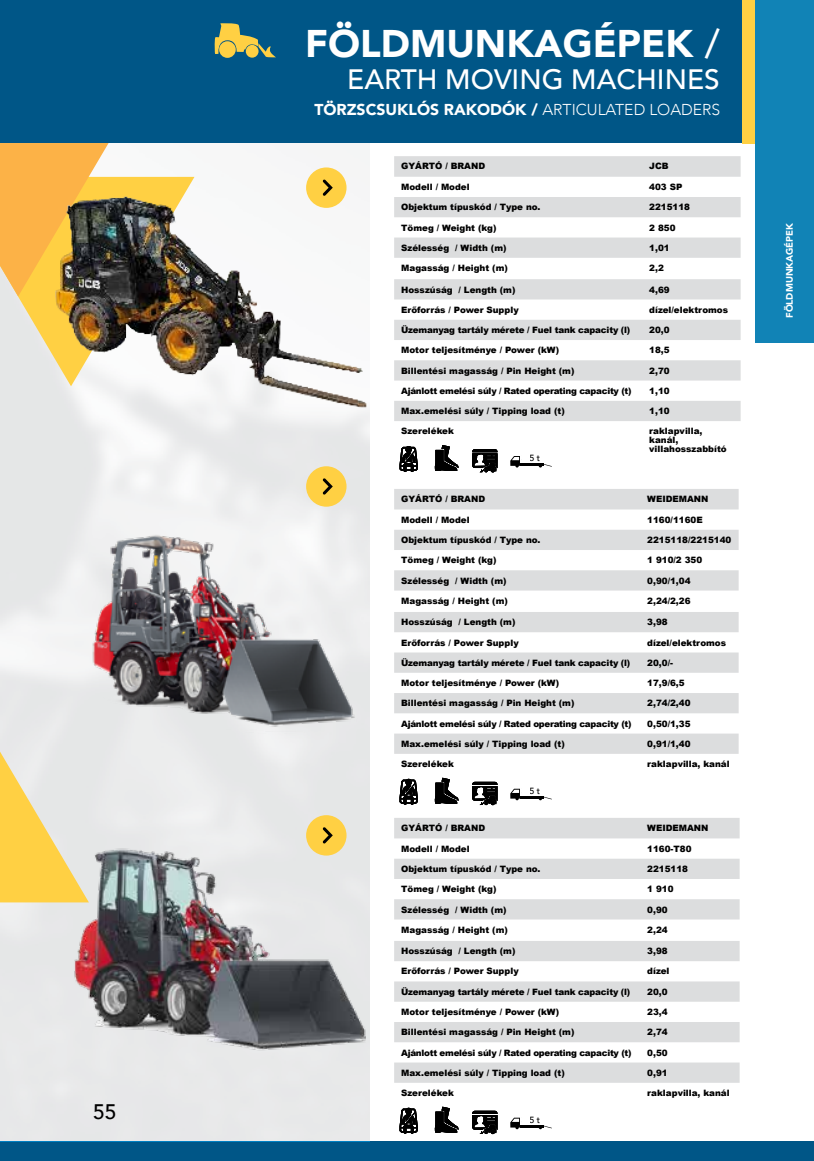
<style>
.page{position:relative;width:814px;height:1161px;background:#fff}
.page>*{position:absolute;margin:0;border:0;box-sizing:border-box;transform-origin:0 0}
.t1{font:900 38.5px "Avenir";color:#fff}
.t2{font:500 28px "Avenir";color:#fff}
.t3{font:500 21px "Avenir";color:#000}
.t4{font:900 15.75px "Avenir";color:#fff}
.t5{font:900 9.45px "Avenir";color:#fff}
.t6{font:500 8.92px "Avenir";color:#000}
.t7{font:900 8.75px/8.8px "Arial";color:#000}
.t8{font:900 8.75px "Arial";letter-spacing:-.03em;color:#000}
.t9{font:900 8.75px "Arial";letter-spacing:-.02em;color:#000}
.s1{font-weight:500}
.s2{font-weight:300}
</style>
<div class="page">
<div style="left:0;top:1141px;width:814px;height:20px;background:#005687"></div>
<div style="left:0;top:0;width:814px;height:143px;background:#005687"></div>
<img style="left:0;top:143px;width:370px;height:998px">
<svg style="left:0;top:296px;width:42px;height:90px;background:#e8e4d1"></svg>
<svg style="left:0;top:143px;width:109px;height:153px;background:#fbb74f"></svg>
<svg style="left:214px;top:23px;width:62px;height:34px"></svg>
<svg style="left:0;top:751px;width:89px;height:151px;background:#f2db94"></svg>
<div style="left:306px;top:466px;width:40px;height:41px;background:#ffd043;border-radius:50%"></div>
<svg style="left:322px;top:478px;width:11px;height:16px"></svg>
<div style="left:306px;top:815px;width:40px;height:40px;background:#ffd043;border-radius:50%"></div>
<svg style="left:322px;top:827px;width:11px;height:14px"></svg>
<svg style="left:394px;top:489px;width:344px;height:265px;fill:#dcddde"></svg>
<svg style="left:394px;top:156px;width:346px;height:265px;fill:#dcddde"></svg>
<svg style="left:394px;top:818px;width:345px;height:265px;fill:#dcddde"></svg>
<svg style="left:472px;top:782px;width:25px;height:23px"></svg>
<svg style="left:434px;top:778px;width:24px;height:26px"></svg>
<svg style="left:399px;top:779px;width:19px;height:26px"></svg>
<svg style="left:510px;top:789px;width:10px;height:11px"></svg>
<hr style="left:520px;top:796px;width:23px;height:2px;background:#000">
<svg style="left:538px;top:796px;width:14px;height:4px"></svg>
<svg style="left:472px;top:449px;width:25px;height:23px"></svg>
<svg style="left:434px;top:445px;width:24px;height:26px"></svg>
<svg style="left:399px;top:446px;width:19px;height:26px"></svg>
<svg style="left:510px;top:456px;width:10px;height:11px"></svg>
<hr style="left:520px;top:464px;width:23px;height:2px;background:#000">
<svg style="left:538px;top:464px;width:14px;height:3px"></svg>
<svg style="left:472px;top:1111px;width:25px;height:23px"></svg>
<svg style="left:434px;top:1107px;width:24px;height:25px"></svg>
<svg style="left:399px;top:1108px;width:19px;height:26px"></svg>
<svg style="left:510px;top:1117px;width:10px;height:12px"></svg>
<hr style="left:520px;top:1125px;width:23px;height:2px;background:#000">
<svg style="left:538px;top:1125px;width:14px;height:4px"></svg>
<div style="left:755px;top:0;width:59px;height:342px;background:#1183b6"></div>
<div style="left:742px;top:0;width:13px;height:143px;background:#ffd043"></div>
<img style="left:77px;top:525px;width:280px;height:210px">
<img style="left:57px;top:841px;width:308px;height:217px">
<img style="left:42px;top:166px;width:328px;height:254px">
<h3 class="t3" style="left:93px;top:1094px;width:25px">55</h3>
<h1 class="t1" style="left:305px;top:11px;width:416px">FÖLDMUNKAGÉPEK <span class="s1">/</span></h1>
<h2 class="t2" style="left:347px;top:55px;width:374px">EARTH MOVING MACHINES</h2>
<h3 class="t4" style="left:314px;top:96px;width:407px">TÖRZSCSUKLÓS RAKODÓK / <span class="s2">ARTICULATED LOADERS</span></h3>
<p class="t7" style="left:401px;top:162px;width:86px">GYÁRTÓ / BRAND</p>
<p class="t7" style="left:649px;top:162px;width:21px">JCB</p>
<p class="t7" style="left:401px;top:182px;width:70px">Modell / Model</p>
<p class="t7" style="left:649px;top:182px;width:35px">403 SP</p>
<p class="t7" style="left:401px;top:202px;width:141px">Objektum típuskód / Type no.</p>
<p class="t7" style="left:649px;top:202px;width:42px">2215118</p>
<p class="t7" style="left:401px;top:223px;width:97px">Tömeg / Weight (kg)</p>
<p class="t7" style="left:649px;top:223px;width:28px">2 850</p>
<p class="t7" style="left:401px;top:243px;width:107px">Szélesség / Width (m)</p>
<p class="t7" style="left:649px;top:243px;width:22px">1,01</p>
<p class="t7" style="left:401px;top:263px;width:108px">Magasság / Height (m)</p>
<p class="t7" style="left:649px;top:263px;width:16px">2,2</p>
<p class="t7" style="left:401px;top:285px;width:116px">Hosszúság / Length (m)</p>
<p class="t7" style="left:649px;top:285px;width:22px">4,69</p>
<p class="t7" style="left:401px;top:305px;width:119px">Erőforrás / Power Supply</p>
<p class="t7" style="left:649px;top:305px;width:80px">dízel/elektromos</p>
<p class="t9" style="left:401px;top:324px;width:231px">Üzemanyag tartály mérete / Fuel tank capacity (l)</p>
<p class="t7" style="left:649px;top:325px;width:22px">20,0</p>
<p class="t7" style="left:401px;top:345px;width:159px">Motor teljesítménye / Power (kW)</p>
<p class="t7" style="left:649px;top:345px;width:22px">18,5</p>
<p class="t7" style="left:401px;top:366px;width:175px">Billentési magasság / Pin Height (m)</p>
<p class="t7" style="left:649px;top:366px;width:22px">2,70</p>
<p class="t8" style="left:401px;top:384px;width:232px">Ajánlott emelési súly / Rated operating capacity (t)</p>
<p class="t7" style="left:649px;top:386px;width:22px">1,10</p>
<p class="t7" style="left:401px;top:406px;width:165px">Max.emelési súly / Tipping load (t)</p>
<p class="t7" style="left:649px;top:406px;width:22px">1,10</p>
<p class="t7" style="left:401px;top:427px;width:54px">Szerelékek</p>
<p class="t7" style="left:649px;top:427px;width:79px">raklapvilla, kanál, villahosszabbító</p>
<p class="t6" style="left:522px;top:450px;width:20px">3,5 t</p>
<p class="t7" style="left:401px;top:494px;width:86px">GYÁRTÓ / BRAND</p>
<p class="t7" style="left:647px;top:494px;width:63px">WEIDEMANN</p>
<p class="t7" style="left:401px;top:515px;width:70px">Modell / Model</p>
<p class="t7" style="left:647px;top:515px;width:57px">1160/1160E</p>
<p class="t7" style="left:401px;top:535px;width:141px">Objektum típuskód / Type no.</p>
<p class="t7" style="left:647px;top:535px;width:86px">2215118/2215140</p>
<p class="t7" style="left:401px;top:555px;width:97px">Tömeg / Weight (kg)</p>
<p class="t7" style="left:647px;top:555px;width:56px">1 910/2 350</p>
<p class="t7" style="left:401px;top:576px;width:107px">Szélesség / Width (m)</p>
<p class="t7" style="left:647px;top:576px;width:45px">0,90/1,04</p>
<p class="t7" style="left:401px;top:596px;width:108px">Magasság / Height (m)</p>
<p class="t7" style="left:647px;top:596px;width:45px">2,24/2,26</p>
<p class="t7" style="left:401px;top:617px;width:116px">Hosszúság / Length (m)</p>
<p class="t7" style="left:647px;top:617px;width:22px">3,98</p>
<p class="t7" style="left:401px;top:638px;width:119px">Erőforrás / Power Supply</p>
<p class="t7" style="left:647px;top:638px;width:80px">dízel/elektromos</p>
<p class="t9" style="left:401px;top:656px;width:231px">Üzemanyag tartály mérete / Fuel tank capacity (l)</p>
<p class="t7" style="left:647px;top:658px;width:27px">20,0/-</p>
<p class="t7" style="left:401px;top:678px;width:159px">Motor teljesítménye / Power (kW)</p>
<p class="t7" style="left:647px;top:678px;width:39px">17,9/6,5</p>
<p class="t7" style="left:401px;top:698px;width:175px">Billentési magasság / Pin Height (m)</p>
<p class="t7" style="left:647px;top:698px;width:45px">2,74/2,40</p>
<p class="t8" style="left:401px;top:717px;width:232px">Ajánlott emelési súly / Rated operating capacity (t)</p>
<p class="t7" style="left:647px;top:719px;width:45px">0,50/1,35</p>
<p class="t7" style="left:401px;top:739px;width:165px">Max.emelési súly / Tipping load (t)</p>
<p class="t7" style="left:647px;top:739px;width:45px">0,91/1,40</p>
<p class="t7" style="left:401px;top:759px;width:54px">Szerelékek</p>
<p class="t7" style="left:647px;top:759px;width:84px">raklapvilla, kanál</p>
<p class="t6" style="left:522px;top:783px;width:20px">3,5 t</p>
<p class="t7" style="left:401px;top:823px;width:86px">GYÁRTÓ / BRAND</p>
<p class="t7" style="left:647px;top:823px;width:63px">WEIDEMANN</p>
<p class="t7" style="left:401px;top:844px;width:70px">Modell / Model</p>
<p class="t7" style="left:647px;top:844px;width:46px">1160-T80</p>
<p class="t7" style="left:401px;top:864px;width:141px">Objektum típuskód / Type no.</p>
<p class="t7" style="left:647px;top:864px;width:42px">2215118</p>
<p class="t7" style="left:401px;top:884px;width:97px">Tömeg / Weight (kg)</p>
<p class="t7" style="left:647px;top:884px;width:28px">1 910</p>
<p class="t7" style="left:401px;top:905px;width:107px">Szélesség / Width (m)</p>
<p class="t7" style="left:647px;top:905px;width:22px">0,90</p>
<p class="t7" style="left:401px;top:925px;width:108px">Magasság / Height (m)</p>
<p class="t7" style="left:647px;top:925px;width:22px">2,24</p>
<p class="t7" style="left:401px;top:946px;width:116px">Hosszúság / Length (m)</p>
<p class="t7" style="left:647px;top:946px;width:22px">3,98</p>
<p class="t7" style="left:401px;top:967px;width:119px">Erőforrás / Power Supply</p>
<p class="t7" style="left:647px;top:967px;width:24px">dízel</p>
<p class="t9" style="left:401px;top:985px;width:231px">Üzemanyag tartály mérete / Fuel tank capacity (l)</p>
<p class="t7" style="left:647px;top:987px;width:22px">20,0</p>
<p class="t7" style="left:401px;top:1007px;width:159px">Motor teljesítménye / Power (kW)</p>
<p class="t7" style="left:647px;top:1007px;width:22px">23,4</p>
<p class="t7" style="left:401px;top:1027px;width:175px">Billentési magasság / Pin Height (m)</p>
<p class="t7" style="left:647px;top:1027px;width:22px">2,74</p>
<p class="t8" style="left:401px;top:1046px;width:232px">Ajánlott emelési súly / Rated operating capacity (t)</p>
<p class="t7" style="left:647px;top:1048px;width:22px">0,50</p>
<p class="t7" style="left:401px;top:1068px;width:165px">Max.emelési súly / Tipping load (t)</p>
<p class="t7" style="left:647px;top:1068px;width:22px">0,91</p>
<p class="t7" style="left:401px;top:1088px;width:54px">Szerelékek</p>
<p class="t7" style="left:647px;top:1088px;width:84px">raklapvilla, kanál</p>
<p class="t6" style="left:522px;top:1112px;width:20px">3,5 t</p>
<p class="t5" style="left:781px;top:318px;width:97px;rotate:-90deg">FÖLDMUNKAGÉPEK</p>
</div>
